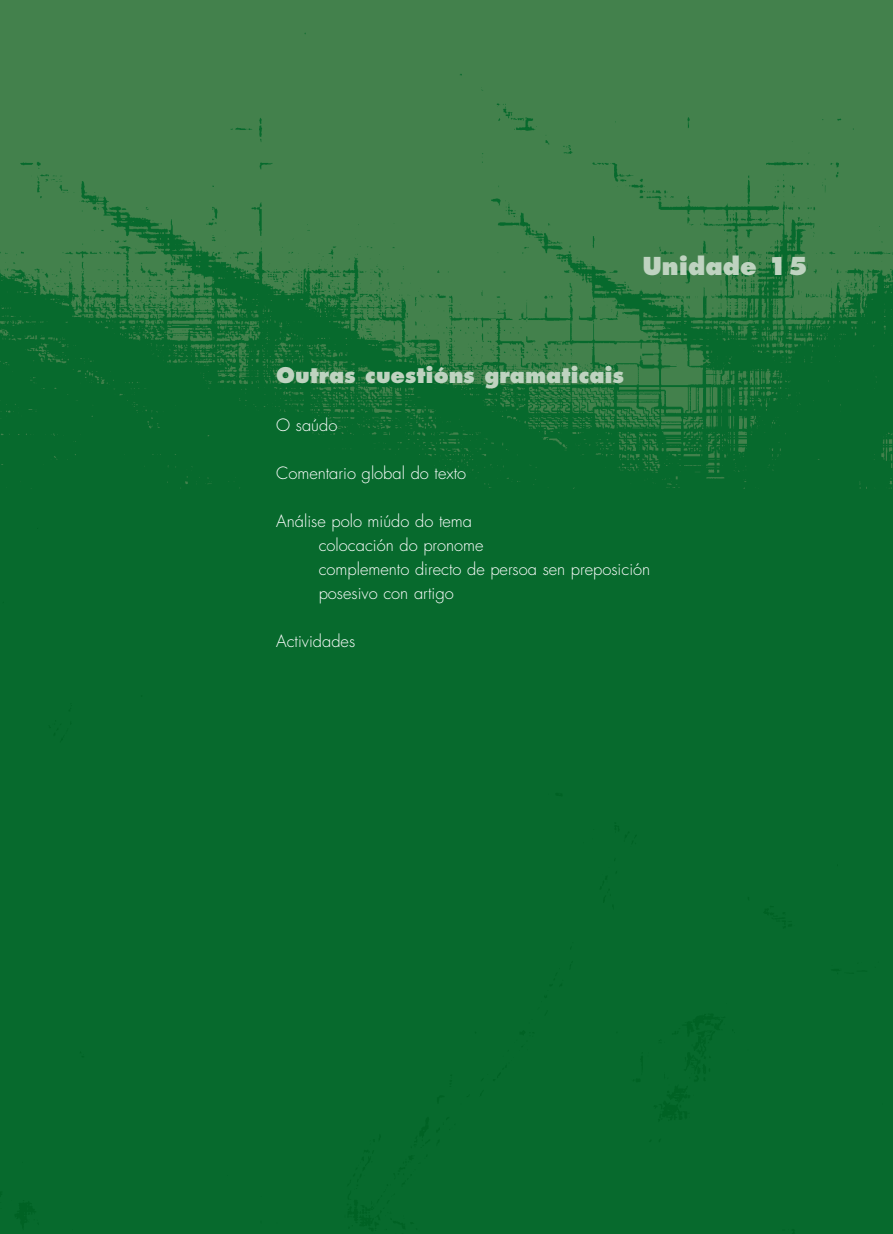
<style>
.page{position:relative;width:893px;height:1234px;background:#fff}
.page>*{position:absolute;margin:0;border:0;box-sizing:border-box;transform-origin:0 0}
.t1{font:800 24px "Futura";color:#bfd3c0}
.t2{font:800 21px "Futura";color:#bfd3c0}
.t3{font:300 16.5px/24px "Futura";color:#fff}
</style>
<div class="page">
<img style="left:0;top:0;width:893px;height:1233px">
<h1 class="t1" style="left:642px;top:255px;width:167px">Unidade 15</h1>
<p class="t2" style="left:276px;top:366px;width:349px">Outras cuestións gramaticais</p>
<p class="t3" style="left:276px;top:414px;width:63px">O saúdo</p>
<p class="t3" style="left:276px;top:462px;width:192px">Comentario global do texto</p>
<p class="t3" style="left:319px;top:510px;width:333px;text-indent:-43px">Análise polo miúdo do tema<br>colocación do pronome<br>complemento directo de persoa sen preposición posesivo con artigo</p>
<p class="t3" style="left:276px;top:630px;width:81px">Actividades</p>
</div>
